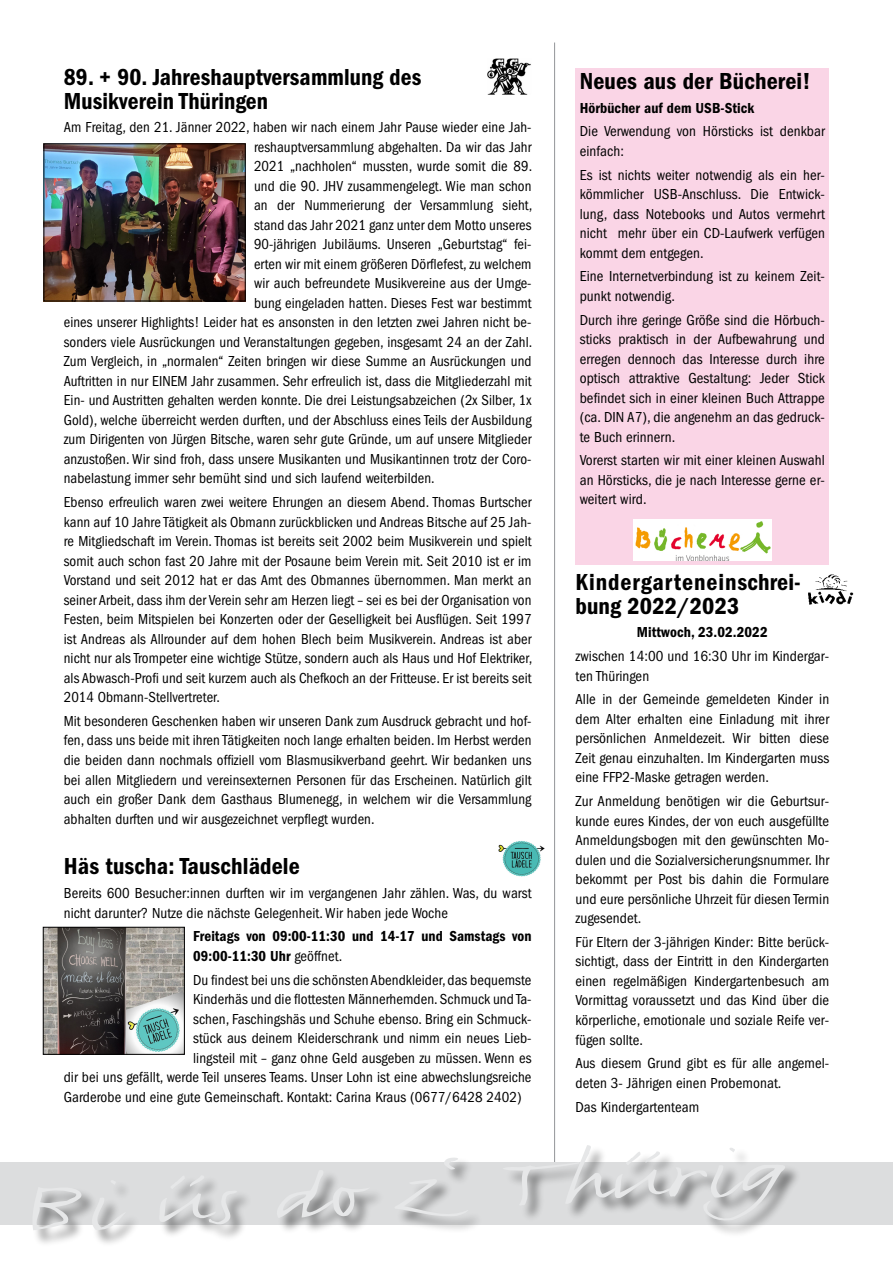
<style>
.page{position:relative;width:893px;height:1263px;background:#fff}
.page>*{position:absolute;margin:0;border:0;box-sizing:border-box;transform-origin:0 0}
.t1{font:78.45px "FF Justlefthand";color:#e6e7e8;scale:1.68 1}
.t2{font:24px/24px "ITC Franklin Gothic Std Dm Cd";letter-spacing:.005em;color:#000}
.t3{font:condensed 15px/19.5px "ITC Franklin Gothic Std";letter-spacing:.005em;color:#000;text-align:justify}
.t4{font:15px/19.5px "ITC Franklin Gothic Std Dm Cd";letter-spacing:.005em;color:#000}
.s1{font-family:"ITC Franklin Gothic Std";font-stretch:condensed}
</style>
<div class="page">
<hr style="left:554px;top:43px;width:1px;height:1157px;background:#939598">
<div style="left:0;top:1162px;width:893px;height:63px;background:#dcddde"></div>
<div style="left:31px;top:1145px;width:772px;height:103px;background:#000;opacity:.5"></div>
<img style="left:808px;top:574px;width:46px;height:30px">
<img style="left:46px;top:146px;width:198px;height:153px">
<div style="left:44px;top:144px;width:202px;height:157px;border:1px solid #000"></div>
<img style="left:487px;top:58px;width:44px;height:37px">
<img style="left:45px;top:929px;width:138px;height:123px">
<div style="left:43px;top:927px;width:142px;height:127px;border:1px solid #000"></div>
<img style="left:499px;top:841px;width:45px;height:36px">
<div style="left:575px;top:68px;width:254px;height:497px;background:#fad5e6"></div>
<img style="left:633px;top:520px;width:138px;height:40px">
<h2 class="t2" style="left:64px;top:65px;width:359px">89. + 90. Jahreshauptversammlung des<br>Musikverein Thüringen</h2>
<p class="t3" style="left:64px;top:118px;width:469px">Am Freitag, den 21. Jänner 2022, haben wir nach einem Jahr Pause wieder eine Jah-</p>
<p class="t3" style="left:254px;top:137px;width:279px">reshauptversammlung abgehalten. Da wir das Jahr</p>
<p class="t3" style="left:254px;top:157px;width:280px">2021 „nachholen“ mussten, wurde somit die 89.</p>
<p class="t3" style="left:254px;top:176px;width:279px">und die 90. JHV zusammengelegt. Wie man schon</p>
<p class="t3" style="left:254px;top:196px;width:280px">an der Nummerierung der Versammlung sieht,</p>
<p class="t3" style="left:254px;top:215px;width:279px">stand das Jahr 2021 ganz unter dem Motto unseres</p>
<p class="t3" style="left:254px;top:235px;width:279px">90-jährigen Jubiläums. Unseren „Geburtstag“ fei-</p>
<p class="t3" style="left:254px;top:254px;width:279px">erten wir mit einem größeren Dörflefest, zu welchem</p>
<p class="t3" style="left:254px;top:274px;width:279px">wir auch befreundete Musikvereine aus der Umge-</p>
<p class="t3" style="left:254px;top:293px;width:279px">bung eingeladen hatten. Dieses Fest war bestimmt</p>
<p class="t3" style="left:64px;top:313px;width:469px">eines unserer Highlights! Leider hat es ansonsten in den letzten zwei Jahren nicht be-</p>
<p class="t3" style="left:64px;top:332px;width:470px">sonders viele Ausrückungen und Veranstaltungen gegeben, insgesamt 24 an der Zahl.</p>
<p class="t3" style="left:64px;top:352px;width:469px">Zum Vergleich, in „normalen“ Zeiten bringen wir diese Summe an Ausrückungen und</p>
<p class="t3" style="left:64px;top:371px;width:469px">Auftritten in nur EINEM Jahr zusammen. Sehr erfreulich ist, dass die Mitgliederzahl mit</p>
<p class="t3" style="left:64px;top:391px;width:469px">Ein- und Austritten gehalten werden konnte. Die drei Leistungsabzeichen (2x Silber, 1x</p>
<p class="t3" style="left:64px;top:410px;width:469px">Gold), welche überreicht werden durften, und der Abschluss eines Teils der Ausbildung</p>
<p class="t3" style="left:64px;top:430px;width:469px">zum Dirigenten von Jürgen Bitsche, waren sehr gute Gründe, um auf unsere Mitglieder</p>
<p class="t3" style="left:64px;top:449px;width:469px">anzustoßen. Wir sind froh, dass unsere Musikanten und Musikantinnen trotz der Coro-</p>
<p class="t3" style="left:64px;top:469px;width:372px">nabelastung immer sehr bemüht sind und sich laufend weiterbilden.</p>
<p class="t3" style="left:64px;top:493px;width:470px">Ebenso erfreulich waren zwei weitere Ehrungen an diesem Abend. Thomas Burtscher kann auf 10 Jahre Tätigkeit als Obmann zurückblicken und Andreas Bitsche auf 25 Jah&shy;re Mitgliedschaft im Verein. Thomas ist bereits seit 2002 beim Musikverein und spielt somit auch schon fast 20 Jahre mit der Posaune beim Verein mit. Seit 2010 ist er im Vorstand und seit 2012 hat er das Amt des Obmannes übernommen. Man merkt an seiner Arbeit, dass ihm der Verein sehr am Herzen liegt – sei es bei der Organisation von Festen, beim Mitspielen bei Konzerten oder der Geselligkeit bei Ausflügen. Seit 1997 ist Andreas als Allrounder auf dem hohen Blech beim Musikverein. Andreas ist aber nicht nur als Trompeter eine wichtige Stütze, sondern auch als Haus und Hof Elektriker, als Abwasch-Profi und seit kurzem auch als Chefkoch an der Fritteuse. Er ist bereits seit 2014 Obmann-Stellvertreter.</p>
<p class="t3" style="left:64px;top:711px;width:469px">Mit besonderen Geschenken haben wir unseren Dank zum Ausdruck gebracht und hof&shy;fen, dass uns beide mit ihren Tätigkeiten noch lange erhalten beiden. Im Herbst werden die beiden dann nochmals offiziell vom Blasmusikverband geehrt. Wir bedanken uns bei allen Mitgliedern und vereinsexternen Personen für das Erscheinen. Natürlich gilt auch ein großer Dank dem Gasthaus Blumenegg, in welchem wir die Versammlung abhalten durften und wir ausgezeichnet verpflegt wurden.</p>
<h2 class="t2" style="left:64px;top:854px;width:238px">Häs tuscha: Tauschlädele</h2>
<p class="t3" style="left:64px;top:884px;width:469px">Bereits 600 Besucher:innen durften wir im vergangenen Jahr zählen. Was, du warst nicht darunter? Nutze die nächste Gelegenheit. Wir haben jede Woche</p>
<p class="t4" style="left:193px;top:927px;width:340px">Freitags von 09:00-11:30 und 14-17 und Samstags von<br>09:00-11:30 Uhr <span class="s1">geöffnet.</span></p>
<p class="t3" style="left:193px;top:970px;width:340px">Du findest bei uns die schönsten Abendkleider, das bequemste</p>
<p class="t3" style="left:193px;top:990px;width:340px">Kinderhäs und die flottesten Männerhemden. Schmuck und Ta-</p>
<p class="t3" style="left:193px;top:1009px;width:340px">schen, Faschingshäs und Schuhe ebenso. Bring ein Schmuck-</p>
<p class="t3" style="left:193px;top:1029px;width:340px">stück aus deinem Kleiderschrank und nimm ein neues Lieb-</p>
<p class="t3" style="left:193px;top:1048px;width:340px">lingsteil mit – ganz ohne Geld ausgeben zu müssen. Wenn es</p>
<p class="t3" style="left:64px;top:1068px;width:469px">dir bei uns gefällt, werde Teil unseres Teams. Unser Lohn ist eine abwechslungsreiche</p>
<p class="t3" style="left:64px;top:1087px;width:459px">Garderobe und eine gute Gemeinschaft. Kontakt: Carina Kraus (0677/6428 2402)</p>
<h2 class="t2" style="left:580px;top:69px;width:232px">Neues aus der Bücherei!</h2>
<p class="t4" style="left:580px;top:98px;width:176px">Hörbücher auf dem USB-Stick</p>
<p class="t3" style="left:580px;top:122px;width:247px">Die Verwendung von Hörsticks ist denkbar einfach:</p>
<p class="t3" style="left:580px;top:165px;width:247px">Es ist nichts weiter notwendig als ein her&shy;kömmlicher USB-Anschluss. Die Entwick&shy;lung, dass Notebooks und Autos vermehrt nicht mehr über ein CD-Laufwerk verfügen kommt dem entgegen.</p>
<p class="t3" style="left:580px;top:267px;width:247px">Eine Internetverbindung ist zu keinem Zeit&shy;punkt notwendig.</p>
<p class="t3" style="left:580px;top:310px;width:247px">Durch ihre geringe Größe sind die Hörbuch&shy;sticks praktisch in der Aufbewahrung und erregen dennoch das Interesse durch ihre optisch attraktive Gestaltung: Jeder Stick befindet sich in einer kleinen Buch Attrappe (ca. DIN A7), die angenehm an das gedruck&shy;te Buch erinnern.</p>
<p class="t3" style="left:580px;top:451px;width:247px">Vorerst starten wir mit einer kleinen Auswahl an Hörsticks, die je nach Interesse gerne er&shy;weitert wird.</p>
<h2 class="t2" style="left:575px;top:570px;width:227px">Kindergarteneinschrei&shy;bung 2022/2023</h2>
<p class="t4" style="left:637px;top:623px;width:132px">Mittwoch, 23.02.2022</p>
<p class="t3" style="left:575px;top:646px;width:255px">zwischen 14:00 und 16:30 Uhr im Kindergar&shy;ten Thüringen</p>
<p class="t3" style="left:575px;top:690px;width:255px">Alle in der Gemeinde gemeldeten Kinder in dem Alter erhalten eine Einladung mit ihrer persönlichen Anmeldezeit. Wir bitten diese Zeit genau einzuhalten. Im Kindergarten muss eine FFP2-Maske getragen werden.</p>
<p class="t3" style="left:575px;top:792px;width:255px">Zur Anmeldung benötigen wir die Geburtsur&shy;kunde eures Kindes, der von euch ausgefüllte Anmeldungsbogen mit den gewünschten Mo&shy;dulen und die Sozialversicherungsnummer. Ihr bekommt per Post bis dahin die Formulare und eure persönliche Uhrzeit für diesen Termin zugesendet.</p>
<p class="t3" style="left:575px;top:932px;width:255px">Für Eltern der 3-jährigen Kinder: Bitte berück&shy;sichtigt, dass der Eintritt in den Kindergarten einen regelmäßigen Kindergartenbesuch am Vormittag voraussetzt und das Kind über die körperliche, emotionale und soziale Reife ver&shy;fügen sollte.</p>
<p class="t3" style="left:575px;top:1054px;width:255px">Aus diesem Grund gibt es für alle angemel&shy;deten 3- Jährigen einen Probemonat.</p>
<p class="t3" style="left:575px;top:1097px;width:125px">Das Kindergartenteam</p>
<h1 class="t1" style="left:21px;top:1161px;width:456px;rotate:-3deg">Bi üs do z‘ Thürig</h1>
</div>
